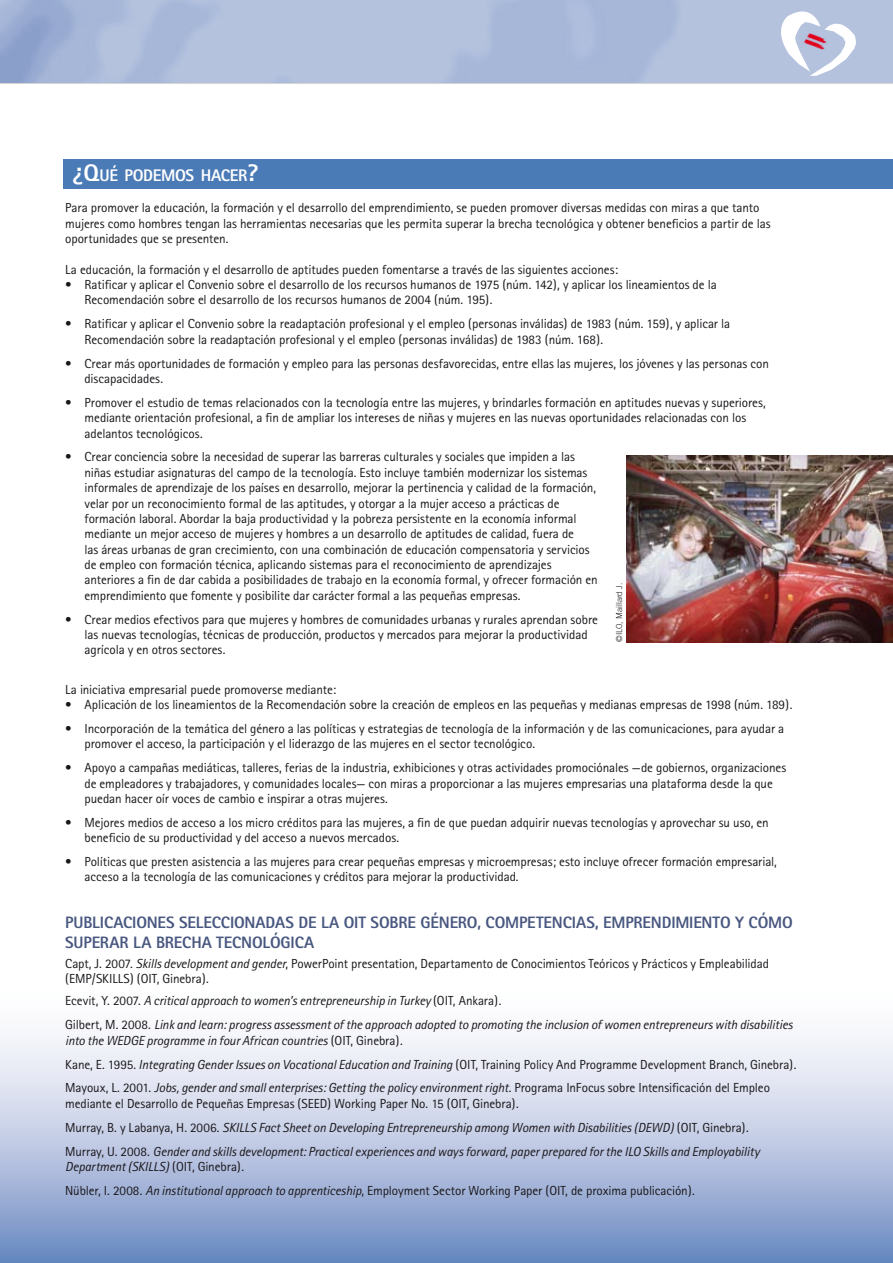
<style>
.page{position:relative;width:893px;height:1263px;background:#fff}
.page>*{position:absolute;margin:0;border:0;box-sizing:border-box;transform-origin:0 0}
.t1{font:800 16.8px "Rotis Sans Serif";letter-spacing:-.025em;color:#fff}
.t2{font:800 16.5px/19.8px "Rotis Sans Serif";letter-spacing:-.01em;color:#485780}
.t3{font:13.2px/15.3px "Rotis Sans Serif";letter-spacing:-.01em;color:#1a171b}
.t4{font:italic 13.2px/23.9px "Rotis Sans Serif";letter-spacing:-.01em;color:#1a171b}
.t5{font:300 8.25px "Trade Gothic";color:#1a171b}
.s1{font-size:24px}
.s2{font-style:italic}
.s3{font-style:normal}
</style>
<div class="page">
<svg style="left:0;top:0;width:893px;height:83px;fill:#b4c2de"></svg>
<svg style="left:772px;top:1px;width:84px;height:75px"></svg>
<svg style="left:0;top:1036px;width:893px;height:227px"></svg>
<div style="left:64px;top:159px;width:829px;height:30px;background:#4b7bb7"></div>
<img style="left:626px;top:455px;width:267px;height:187px">
<p class="t1" style="left:73px;top:165px;width:188px"><span class="s1">¿Q</span>UÉ PODEMOS HACER<span class="s1">?</span></p>
<p class="t3" style="left:65px;top:200px;width:707px">Para promover la educación, la formación y el desarrollo del emprendimiento, se pueden promover diversas medidas con miras a que tanto mujeres como hombres tengan las herramientas necesarias que les permita superar la brecha tecnológica y obtener beneficios a partir de las oportunidades que se presenten.</p>
<p class="t3" style="left:65px;top:261px;width:554px">La educación, la formación y el desarrollo de aptitudes pueden fomentarse a través de las siguientes acciones:</p>
<p class="t3" style="left:85px;top:277px;width:634px;text-indent:-19px">• Ratificar y aplicar el Convenio sobre el desarrollo de los recursos humanos de 1975 (núm. 142), y aplicar los lineamientos de la<br>Recomendación sobre el desarrollo de los recursos humanos de 2004 (núm. 195).</p>
<p class="t3" style="left:85px;top:316px;width:647px;text-indent:-19px">• Ratificar y aplicar el Convenio sobre la readaptación profesional y el empleo (personas inválidas) de 1983 (núm. 159), y aplicar la<br>Recomendación sobre la readaptación profesional y el empleo (personas inválidas) de 1983 (núm. 168).</p>
<p class="t3" style="left:85px;top:355px;width:686px;text-indent:-19px">• Crear más oportunidades de formación y empleo para las personas desfavorecidas, entre ellas las mujeres, los jóvenes y las personas con discapacidades.</p>
<p class="t3" style="left:85px;top:395px;width:683px;text-indent:-19px">• Promover el estudio de temas relacionados con la tecnología entre las mujeres, y brindarles formación en aptitudes nuevas y superiores, mediante orientación profesional, a fin de ampliar los intereses de niñas y mujeres en las nuevas oportunidades relacionadas con los adelantos tecnológicos.</p>
<p class="t3" style="left:85px;top:449px;width:515px;text-indent:-19px">• Crear conciencia sobre la necesidad de superar las barreras culturales y sociales que impiden a las niñas estudiar asignaturas del campo de la tecnología. Esto incluye también modernizar los sistemas informales de aprendizaje de los países en desarrollo, mejorar la pertinencia y calidad de la formación, velar por un reconocimiento formal de las aptitudes, y otorgar a la mujer acceso a prácticas de formación laboral. Abordar la baja productividad y la pobreza persistente en la economía informal mediante un mejor acceso de mujeres y hombres a un desarrollo de aptitudes de calidad, fuera de<br>las áreas urbanas de gran crecimiento, con una combinación de educación compensatoria y servicios de empleo con formación técnica, aplicando sistemas para el reconocimiento de aprendizajes anteriores a fin de dar cabida a posibilidades de trabajo en la economía formal, y ofrecer formación en emprendimiento que fomente y posibilite dar carácter formal a las pequeñas empresas.</p>
<p class="t3" style="left:85px;top:611px;width:515px;text-indent:-19px">• Crear medios efectivos para que mujeres y hombres de comunidades urbanas y rurales aprendan sobre las nuevas tecnologías, técnicas de producción, productos y mercados para mejorar la productividad agrícola y en otros sectores.</p>
<p class="t3" style="left:65px;top:681px;width:273px">La iniciativa empresarial puede promoverse mediante:</p>
<p class="t3" style="left:65px;top:697px;width:729px">• Aplicación de los lineamientos de la Recomendación sobre la creación de empleos en las pequeñas y medianas empresas de 1998 (núm. 189).</p>
<p class="t3" style="left:85px;top:721px;width:701px;text-indent:-19px">• Incorporación de la temática del género a las políticas y estrategias de tecnología de la información y de las comunicaciones, para ayudar a promover el acceso, la participación y el liderazgo de las mujeres en el sector tecnológico.</p>
<p class="t3" style="left:85px;top:760px;width:703px;text-indent:-19px">• Apoyo a campañas mediáticas, talleres, ferias de la industria, exhibiciones y otras actividades promociónales —de gobiernos, organizaciones de empleadores y trabajadores, y comunidades locales— con miras a proporcionar a las mujeres empresarias una plataforma desde la que puedan hacer oír voces de cambio e inspirar a otras mujeres.</p>
<p class="t3" style="left:85px;top:814px;width:686px;text-indent:-19px">• Mejores medios de acceso a los micro créditos para las mujeres, a fin de que puedan adquirir nuevas tecnologías y aprovechar su uso, en beneficio de su productividad y del acceso a nuevos mercados.</p>
<p class="t3" style="left:85px;top:854px;width:694px;text-indent:-19px">• Políticas que presten asistencia a las mujeres para crear pequeñas empresas y microempresas; esto incluye ofrecer formación empresarial, acceso a la tecnología de las comunicaciones y créditos para mejorar la productividad.</p>
<p class="t2" style="left:65px;top:912px;width:729px">PUBLICACIONES SELECCIONADAS DE LA OIT SOBRE GÉNERO, COMPETENCIAS, EMPRENDIMIENTO Y CÓMO<br>SUPERAR LA BRECHA TECNOLÓGICA</p>
<p class="t3" style="left:65px;top:955px;width:705px">Capt, J. 2007. <span class="s2">Skills development and gender</span>, PowerPoint presentation, Departamento de Conocimientos Teóricos y Prácticos y Empleabilidad (EMP/SKILLS) (OIT, Ginebra).</p>
<p class="t4" style="left:65px;top:989px;width:729px"><span class="s3">Ecevit, Y. 2007.</span> A critical approach to women’s entrepreneurship in Turkey <span class="s3">(OIT, Ankara).<br>Gilbert, M. 2008.</span> Link and learn: progress assessment of the approach adopted to promoting the inclusion of women entrepreneurs with disabilities</p>
<p class="t4" style="left:65px;top:1028px;width:733px">into the WEDGE programme in four African countries <span class="s3">(OIT, Ginebra).<br>Kane, E. 1995.</span> Integrating Gender Issues on Vocational Education and Training <span class="s3">(OIT, Training Policy And Programme Development Branch, Ginebra).<br>Mayoux, L. 2001.</span> Jobs, gender and small enterprises: Getting the policy environment right<span class="s3">. Programa InFocus sobre Intensificación del Empleo</span></p>
<p class="t4" style="left:65px;top:1091px;width:696px"><span class="s3">mediante el Desarrollo de Pequeñas Empresas (SEED) Working Paper No. 15 (OIT, Ginebra).<br>Murray, B. y Labanya, H. 2006.</span> SKILLS Fact Sheet on Developing Entrepreneurship among Women with Disabilities (DEWD) <span class="s3">(OIT, Ginebra).<br>Murray, U. 2008.</span> Gender and skills development: Practical experiences and ways forward, paper prepared for the ILO Skills and Employability</p>
<p class="t3" style="left:65px;top:1154px;width:631px;line-height:23.9px"><span class="s2">Department (SKILLS)</span> (OIT, Ginebra).<br>Nübler, I. 2008. <span class="s2">An institutional approach to apprenticeship</span>, Employment Sector Working Paper (OIT, de proxima publicación).</p>
<p class="t5" style="left:614px;top:642px;width:61px;rotate:-90deg">©ILO, Maillard J.</p>
</div>
